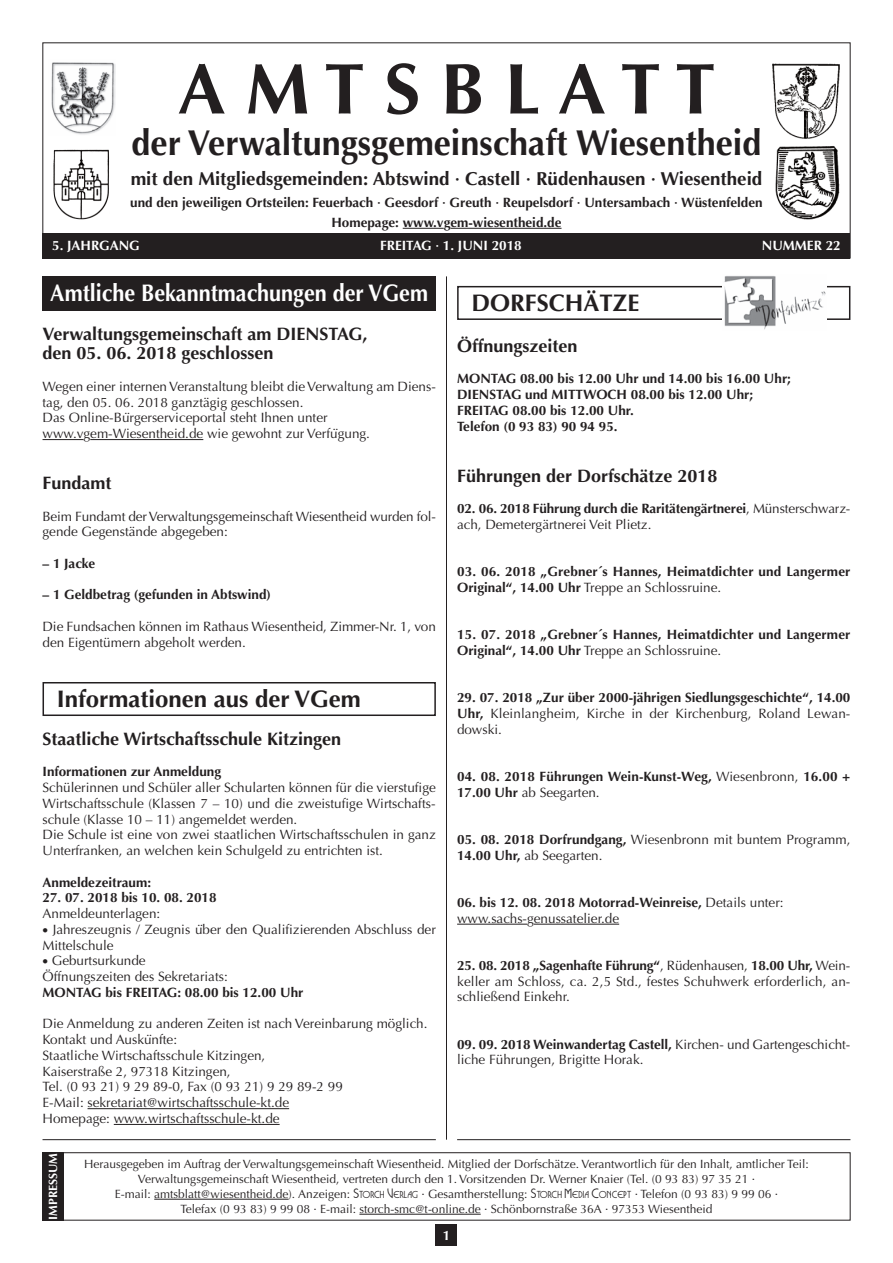
<style>
.page{position:relative;width:893px;height:1263px;background:#fff}
.page>*{position:absolute;margin:0;border:0;box-sizing:border-box;transform-origin:0 0}
.t1{font:700 72px "Optima";color:#231f20}
.t2{font:700 36px "Optima";color:#231f20;scale:.95 1}
.t3{font:700 24px "Optima";color:#231f20}
.t4{font:700 24px "Optima";color:#fff;scale:.9 1}
.t5{font:700 18.75px "Optima";color:#231f20}
.t6{font:700 18px/19.5px "Optima";color:#231f20}
.t7{font:13.5px/15.8px "Optima";color:#231f20}
.t8{font:700 13.5px/15.8px "Optima";color:#231f20}
.t9{font:700 13.5px "Optima";color:#fff}
.t10{font:12px/15px "Optima";color:#231f20;text-align:center}
.t11{font:700 12px "Optima";letter-spacing:-.005em;color:#fff}
.s1{font-weight:700}
.s2{font-weight:400}
.s3{font-family:"Busorama";font-weight:500}
.s4{font-family:"Busorama";font-weight:500;font-size:9px}
</style>
<div class="page">
<div style="left:436px;top:1225px;width:21px;height:21px;background:#231f20"></div>
<hr style="left:403px;top:228px;width:41px;height:1px;background:#231f20">
<hr style="left:450px;top:228px;width:111px;height:1px;background:#231f20">
<div style="left:43px;top:233px;width:807px;height:26px;background:#231f20"></div>
<hr style="left:43px;top:439px;width:41px;height:1px;background:#231f20">
<hr style="left:90px;top:439px;width:113px;height:1px;background:#231f20">
<hr style="left:88px;top:1108px;width:201px;height:1px;background:#231f20">
<hr style="left:114px;top:1124px;width:166px;height:1px;background:#231f20">
<hr style="left:446px;top:276px;width:1px;height:864px;background:#231f20">
<div style="left:43px;top:1152px;width:807px;height:68px;border:1px solid #231f20"></div>
<hr style="left:154px;top:1199px;width:135px;height:1px;background:#231f20">
<hr style="left:359px;top:1214px;width:122px;height:1px;background:#231f20">
<div style="left:43px;top:1152px;width:21px;height:68px;background:#231f20"></div>
<div style="left:43px;top:276px;width:393px;height:34px;background:#231f20"></div>
<img style="left:51px;top:62px;width:65px;height:73px">
<img style="left:53px;top:149px;width:56px;height:70px">
<img style="left:775px;top:146px;width:64px;height:74px">
<img style="left:772px;top:64px;width:68px;height:75px">
<hr style="left:457px;top:924px;width:70px;height:1px;background:#231f20">
<hr style="left:534px;top:924px;width:85px;height:1px;background:#231f20">
<div style="left:43px;top:682px;width:393px;height:34px;border:2px solid #231f20"></div>
<div style="left:457px;top:286px;width:393px;height:34px;border:2px solid #231f20"></div>
<img style="left:723px;top:276px;width:103px;height:54px">
<hr style="left:457px;top:1139px;width:393px;height:1px;background:#231f20">
<hr style="left:43px;top:1139px;width:393px;height:1px;background:#231f20">
<h1 class="t1" style="left:178px;top:47px;width:539px">A M T S B L A T T</h1>
<h2 class="t2" style="left:132px;top:122px;width:664px">der Verwaltungsgemeinschaft Wiesentheid</h2>
<h3 class="t5" style="left:131px;top:168px;width:633px">mit den Mitgliedsgemeinden: Abtswind · Castell · Rüdenhausen · Wiesentheid</h3>
<p class="t8" style="left:130px;top:193px;width:634px;line-height:19.4px;text-align:center">und den jeweiligen Ortsteilen: Feuerbach · Geesdorf · Greuth · Reupelsdorf · Untersambach · Wüstenfelden<br>Homepage: www.vgem-wiesentheid.de</p>
<p class="t9" style="left:52px;top:238px;width:89px">5. JAHRGANG</p>
<p class="t9" style="left:380px;top:238px;width:143px">FREITAG · 1. JUNI 2018</p>
<p class="t9" style="left:762px;top:238px;width:80px">NUMMER 22</p>
<h3 class="t4" style="left:50px;top:279px;width:421px">Amtliche Bekanntmachungen der VGem</h3>
<h3 class="t3" style="left:471px;top:289px;width:170px">DORFSCHÄTZE</h3>
<h3 class="t6" style="left:43px;top:324px;width:326px">Verwaltungsgemeinschaft am DIENSTAG, den 05. 06. 2018 geschlossen</h3>
<p class="t7" style="left:43px;top:379px;width:395px">Wegen einer internen Veranstaltung bleibt die Verwaltung am Diens&shy;tag, den 05. 06. 2018 ganztägig geschlossen.<br>Das Online-Bürgerserviceportal steht Ihnen unter www.vgem-Wiesentheid.de wie gewohnt zur Verfügung.</p>
<h3 class="t6" style="left:43px;top:473px;width:71px">Fundamt</h3>
<p class="t7" style="left:43px;top:508px;width:395px">Beim Fundamt der Verwaltungsgemeinschaft Wiesentheid wurden fol&shy;gende Gegenstände abgegeben:</p>
<p class="t8" style="left:43px;top:556px;width:54px">– 1 Jacke</p>
<p class="t8" style="left:43px;top:587px;width:230px">– 1 Geldbetrag (gefunden in Abtswind)</p>
<p class="t7" style="left:43px;top:619px;width:395px">Die Fundsachen können im Rathaus Wiesentheid, Zimmer-Nr. 1, von den Eigentümern abgeholt werden.</p>
<h3 class="t6" style="left:457px;top:336px;width:122px">Öffnungszeiten</h3>
<p class="t8" style="left:457px;top:371px;width:335px">MONTAG 08.00 bis 12.00 Uhr und 14.00 bis 16.00 Uhr; DIENSTAG und MITTWOCH 08.00 bis 12.00 Uhr; FREITAG 08.00 bis 12.00 Uhr.<br>Telefon (0 93 83) 90 94 95.</p>
<h3 class="t6" style="left:457px;top:466px;width:262px">Führungen der Dorfschätze 2018</h3>
<p class="t7" style="left:457px;top:501px;width:395px"><span class="s1">02. 06. 2018 Führung durch die Raritätengärtnerei</span>, Münsterschwarz&shy;ach, Demetergärtnerei Veit Plietz.</p>
<p class="t8" style="left:457px;top:564px;width:395px">03. 06. 2018 „Grebner´s Hannes, Heimatdichter und Langermer<br>Original“, 14.00 Uhr <span class="s2">Treppe an Schlossruine.</span></p>
<p class="t8" style="left:457px;top:627px;width:395px">15. 07. 2018 „Grebner´s Hannes, Heimatdichter und Langermer<br>Original“, 14.00 Uhr <span class="s2">Treppe an Schlossruine.</span></p>
<p class="t8" style="left:457px;top:690px;width:395px;text-align:justify">29. 07. 2018 „Zur über 2000-jährigen Siedlungsgeschichte“, 14.00<br>Uhr, <span class="s2">Kleinlangheim, Kirche in der Kirchenburg, Roland Lewan&shy;dowski.</span></p>
<p class="t8" style="left:457px;top:769px;width:395px">04. 08. 2018 Führungen Wein-Kunst-Weg, <span class="s2">Wiesenbronn,</span> 16.00 +<br>17.00 Uhr <span class="s2">ab Seegarten.</span></p>
<p class="t7" style="left:457px;top:832px;width:395px"><span class="s1">05. 08. 2018 Dorfrundgang,</span> Wiesenbronn mit buntem Programm,<br><span class="s1">14.00 Uhr,</span> ab Seegarten.</p>
<p class="t7" style="left:457px;top:895px;width:328px"><span class="s1">06. bis 12. 08. 2018 Motorrad-Weinreise,</span> Details unter: www.sachs-genussatelier.de</p>
<p class="t7" style="left:457px;top:958px;width:395px;text-align:justify"><span class="s1">25. 08. 2018 „Sagenhafte Führung“</span>, Rüdenhausen, <span class="s1">18.00 Uhr,</span> Wein&shy;keller am Schloss, ca. 2,5 Std., festes Schuhwerk erforderlich, an&shy;schließend Einkehr.</p>
<p class="t7" style="left:457px;top:1036px;width:395px"><span class="s1">09. 09. 2018 Weinwandertag Castell,</span> Kirchen- und Gartengeschicht&shy;liche Führungen, Brigitte Horak.</p>
<h3 class="t3" style="left:57px;top:685px;width:306px">Informationen aus der VGem</h3>
<h3 class="t6" style="left:43px;top:729px;width:300px">Staatliche Wirtschaftsschule Kitzingen</h3>
<p class="t8" style="left:43px;top:764px;width:180px">Informationen zur Anmeldung</p>
<p class="t7" style="left:43px;top:780px;width:395px">Schülerinnen und Schüler aller Schularten können für die vierstufige Wirtschaftsschule (Klassen 7 – 10) und die zweistufige Wirtschafts&shy;schule (Klasse 10 – 11) angemeldet werden.<br>Die Schule ist eine von zwei staatlichen Wirtschaftsschulen in ganz Unterfranken, an welchen kein Schulgeld zu entrichten ist.</p>
<p class="t8" style="left:43px;top:874px;width:110px">Anmeldezeitraum:</p>
<p class="t8" style="left:43px;top:890px;width:176px">27. 07. 2018 bis 10. 08. 2018</p>
<p class="t7" style="left:43px;top:906px;width:119px">Anmeldeunterlagen:</p>
<p class="t7" style="left:43px;top:922px;width:395px">● Jahreszeugnis / Zeugnis über den Qualifizierenden Abschluss der<br>Mittelschule</p>
<p class="t7" style="left:43px;top:953px;width:187px">● Geburtsurkunde<br>Öffnungszeiten des Sekretariats:</p>
<p class="t8" style="left:43px;top:985px;width:262px">MONTAG bis FREITAG: 08.00 bis 12.00 Uhr</p>
<p class="t7" style="left:43px;top:1016px;width:386px">Die Anmeldung zu anderen Zeiten ist nach Vereinbarung möglich.<br>Kontakt und Auskünfte:<br>Staatliche Wirtschaftsschule Kitzingen,<br>Kaiserstraße 2, 97318 Kitzingen,<br>Tel. (0 93 21) 9 29 89-0, Fax (0 93 21) 9 29 89-2 99<br>E-Mail: sekretariat@wirtschaftsschule-kt.de<br>Homepage: www.wirtschaftsschule-kt.de</p>
<p class="t10" style="left:84px;top:1156px;width:726px">Herausgegeben im Auftrag der Verwaltungsgemeinschaft Wiesentheid. Mitglied der Dorfschätze. Verantwortlich für den Inhalt, amtlicher Teil:<br>Verwaltungsgemeinschaft Wiesentheid, vertreten durch den 1. Vorsitzenden Dr. Werner Knaier (Tel. (0 93 83) 97 35 21 ·<br>E-mail: amtsblatt@wiesentheid.de). Anzeigen: <span class="s3">S</span><span class="s4">TORCH</span> <span class="s3">V</span><span class="s4">ERLAG</span> · Gesamtherstellung: <span class="s3">S</span><span class="s4">TORCH</span> <span class="s3">M</span><span class="s4">EDIA</span> <span class="s3">C</span><span class="s4">ONCEPT</span> · Telefon (0 93 83) 9 99 06 ·<br>Telefax (0 93 83) 9 99 08 · E-mail: storch-smc@t-online.de · Schönbornstraße 36A · 97353 Wiesentheid</p>
<p class="t11" style="left:46px;top:1219px;width:68px;rotate:-90deg">IMPRESSUM</p>
<p class="t9" style="left:443px;top:1227px;width:9px">1</p>
</div>
